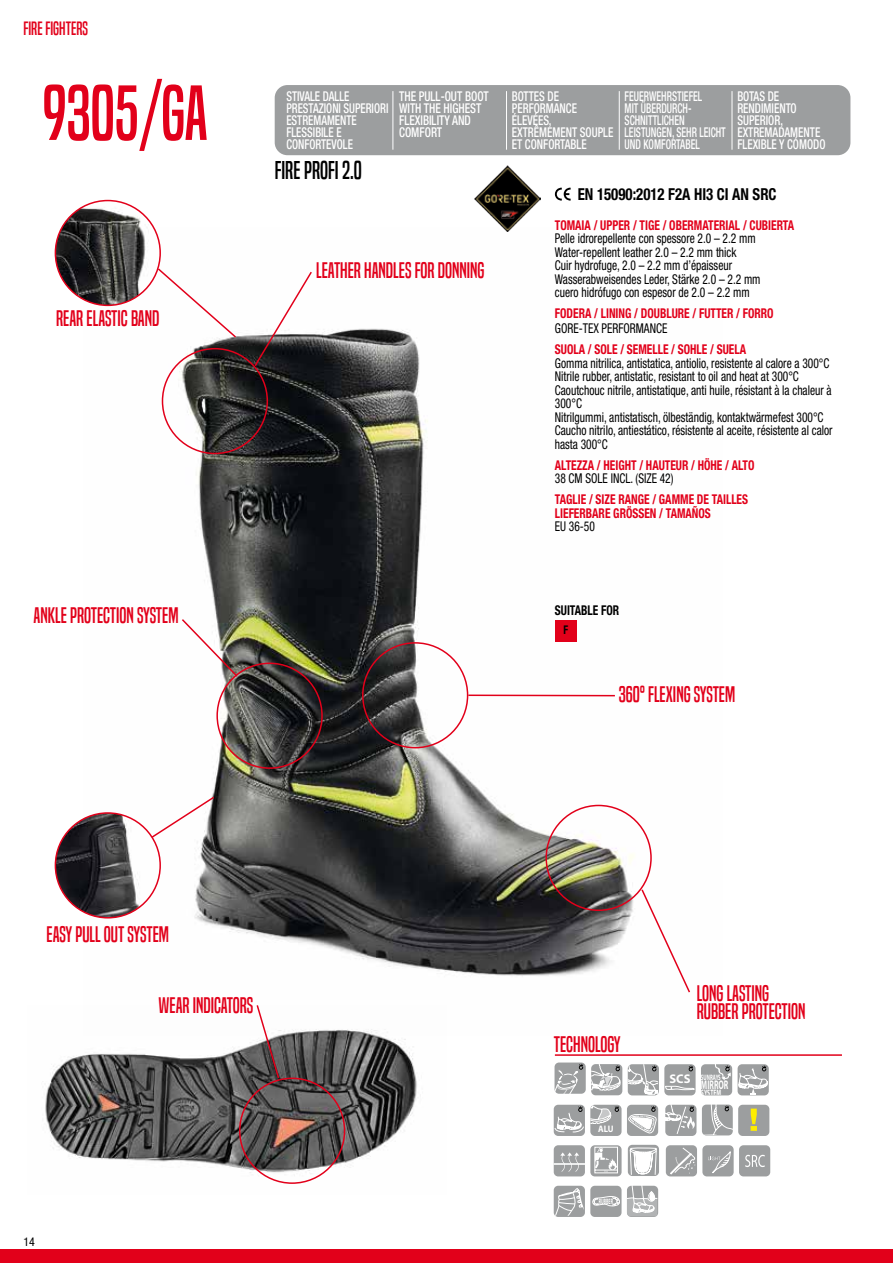
<style>
.page{position:relative;width:893px;height:1263px;background:#fff}
.page>*{position:absolute;margin:0;border:0;box-sizing:border-box;transform-origin:0 0}
.t1{font:72px "Built Titling Rg";color:#e2001a}
.t2{font:24px "Built Titling Rg";color:#000}
.t3{font:21px/18px "Built Titling Rg";color:#e2001a}
.t4{font:18px "Built Titling Rg";color:#e2001a}
.t5{font:700 condensed 16.5px "Helvetica Neue";color:#000;scale:.9 1}
.t6{font:condensed 13.5px/13.5px "Helvetica Neue";color:#000;scale:.85 1}
.t7{font:700 condensed 13.5px/13.5px "Helvetica Neue";color:#e2001a;scale:.85 1}
.t8{font:500 condensed 13.5px/12px "Helvetica Neue";color:#fff;scale:.82 1}
.t9{font:500 condensed 13.5px/12px "Helvetica Neue";color:#fff;scale:.73 1}
.t10{font:500 condensed 13.5px/12px "Helvetica Neue";color:#fff;scale:.81 1}
.t11{font:500 condensed 13.5px/12px "Helvetica Neue";color:#fff;scale:.84 1}
.t12{font:700 condensed 13.5px "Helvetica Neue";color:#000;scale:.85 1}
.t13{font:700 12.6px "Myriad Pro";color:#fff;scale:.6 1}
.t14{font:condensed 12px "Helvetica Neue";color:#000}
.t15{font:700 condensed 12px "Helvetica Neue";color:#000;scale:.85 1}
.t16{font:700 9.45px "Myriad Pro";color:#fff;scale:.6 1}
.t17{font:700 9.45px "Myriad Pro";color:#fff;scale:.9 1}
.t18{font:700 7.8px "Myriad Pro";color:#fff;scale:.6 1}
.t19{font:700 7.8px "Myriad Pro";color:#fff;scale:.5 1}
.s1{font-size:12.6px}
</style>
<div class="page">
<img style="left:84px;top:227px;width:568px;height:749px">
<hr style="left:468px;top:694px;width:147px;height:2px;background:#e2001a">
<svg style="left:640px;top:888px;width:50px;height:105px"></svg>
<div style="left:545px;top:805px;width:107px;height:106px;border:2px solid #e2001a;border-radius:50%"></div>
<svg style="left:253px;top:270px;width:60px;height:98px"></svg>
<svg style="left:156px;top:267px;width:82px;height:72px"></svg>
<svg style="left:180px;top:617px;width:59px;height:61px"></svg>
<svg style="left:150px;top:795px;width:66px;height:44px"></svg>
<div style="left:162px;top:348px;width:106px;height:106px;border:2px solid #e2001a;border-radius:50%"></div>
<img style="left:55px;top:201px;width:105px;height:104px;border-radius:52px">
<div style="left:55px;top:200px;width:106px;height:106px;border:2px solid #e2001a;border-radius:50%"></div>
<img style="left:55px;top:813px;width:105px;height:105px;border-radius:52px">
<div style="left:55px;top:812px;width:106px;height:106px;border:2px solid #e2001a;border-radius:50%"></div>
<div style="left:216px;top:662px;width:107px;height:107px;border:2px solid #e2001a;border-radius:50%"></div>
<div style="left:362px;top:642px;width:106px;height:106px;border:2px solid #e2001a;border-radius:50%"></div>
<div style="left:0;top:1249px;width:893px;height:14px;background:#e2001a"></div>
<div style="left:275px;top:85px;width:575px;height:70px;background:#9c9e9f;border-radius:13px"></div>
<svg style="left:555px;top:188px;width:16px;height:13px"></svg>
<hr style="left:393px;top:91px;width:1px;height:59px;background:#fff">
<hr style="left:506px;top:91px;width:1px;height:59px;background:#fff">
<hr style="left:619px;top:91px;width:1px;height:59px;background:#fff">
<hr style="left:732px;top:91px;width:1px;height:59px;background:#fff">
<img style="left:475px;top:166px;width:66px;height:66px">
<div style="left:555px;top:620px;width:22px;height:21px;background:#e2001a"></div>
<div style="left:554px;top:1062px;width:32px;height:32px;background:#9c9e9f;border-radius:4px"></div>
<svg style="left:554px;top:1064px;width:29px;height:30px"></svg>
<div style="left:591px;top:1064px;width:31px;height:31px;background:#9c9e9f;border-radius:4px"></div>
<svg style="left:591px;top:1064px;width:30px;height:27px"></svg>
<div style="left:628px;top:1064px;width:31px;height:31px;background:#9c9e9f;border-radius:4px"></div>
<svg style="left:628px;top:1064px;width:30px;height:31px"></svg>
<div style="left:664px;top:1064px;width:32px;height:31px;background:#9c9e9f;border-radius:4px"></div>
<svg style="left:665px;top:1086px;width:30px;height:4px"></svg>
<svg style="left:689px;top:1065px;width:4px;height:6px"></svg>
<div style="left:701px;top:1064px;width:31px;height:31px;background:#9c9e9f;border-radius:4px"></div>
<svg style="left:714px;top:1064px;width:17px;height:16px"></svg>
<svg style="left:738px;top:1064px;width:31px;height:31px"></svg>
<svg style="left:738px;top:1065px;width:30px;height:29px"></svg>
<div style="left:554px;top:1105px;width:31px;height:31px;background:#9c9e9f;border-radius:4px"></div>
<svg style="left:554px;top:1106px;width:30px;height:27px"></svg>
<div style="left:590px;top:1105px;width:32px;height:31px;background:#9c9e9f;border-radius:4px"></div>
<svg style="left:590px;top:1105px;width:29px;height:30px"></svg>
<div style="left:627px;top:1105px;width:31px;height:31px;background:#9c9e9f;border-radius:4px"></div>
<svg style="left:628px;top:1106px;width:29px;height:28px"></svg>
<div style="left:665px;top:1105px;width:31px;height:31px;background:#9c9e9f;border-radius:4px"></div>
<svg style="left:665px;top:1104px;width:31px;height:31px"></svg>
<div style="left:702px;top:1104px;width:31px;height:31px;background:#9c9e9f;border-radius:4px"></div>
<svg style="left:710px;top:1105px;width:22px;height:29px"></svg>
<div style="left:738px;top:1105px;width:31px;height:31px;background:#9c9e9f;border-radius:4px"></div>
<svg style="left:751px;top:1108px;width:6px;height:23px"></svg>
<div style="left:554px;top:1145px;width:31px;height:31px;background:#9c9e9f;border-radius:4px"></div>
<hr style="left:554px;top:1163px;width:31px;height:1px;background:#eceded">
<svg style="left:560px;top:1152px;width:19px;height:20px"></svg>
<div style="left:590px;top:1145px;width:32px;height:31px;background:#9c9e9f;border-radius:4px"></div>
<svg style="left:594px;top:1146px;width:24px;height:28px"></svg>
<div style="left:628px;top:1145px;width:31px;height:31px;background:#9c9e9f;border-radius:4px"></div>
<div style="left:666px;top:1145px;width:31px;height:31px;background:#9c9e9f;border-radius:4px"></div>
<svg style="left:670px;top:1147px;width:25px;height:28px"></svg>
<div style="left:702px;top:1145px;width:32px;height:31px;background:#9c9e9f;border-radius:4px"></div>
<svg style="left:708px;top:1152px;width:23px;height:21px"></svg>
<div style="left:739px;top:1145px;width:31px;height:31px;background:#9c9e9f;border-radius:4px"></div>
<svg style="left:745px;top:1155px;width:20px;height:12px"></svg>
<div style="left:554px;top:1186px;width:31px;height:31px;background:#9c9e9f;border-radius:4px"></div>
<svg style="left:554px;top:1188px;width:29px;height:28px"></svg>
<div style="left:590px;top:1186px;width:32px;height:31px;background:#9c9e9f;border-radius:4px"></div>
<svg style="left:592px;top:1196px;width:28px;height:10px"></svg>
<svg style="left:627px;top:1186px;width:31px;height:31px"></svg>
<svg style="left:627px;top:1145px;width:30px;height:71px"></svg>
<img style="left:45px;top:1029px;width:372px;height:155px">
<svg style="left:255px;top:1005px;width:25px;height:75px"></svg>
<div style="left:239px;top:1077px;width:106px;height:107px;border:2px solid #e2001a;border-radius:50%"></div>
<hr style="left:555px;top:1054px;width:287px;height:2px;background:#e2001a">
<h3 class="t4" style="left:23px;top:18px;width:66px">FIRE FIGHTERS</h3>
<h1 class="t1" style="left:43px;top:71px;width:167px">9305/GA</h1>
<h3 class="t3" style="left:56px;top:309px;width:105px">REAR ELASTIC BAND</h3>
<h3 class="t3" style="left:34px;top:607px;width:147px">ANKLE PROTECTION SYSTEM</h3>
<p class="t10" style="left:286px;top:90px;width:127px">STIVALE DALLE<br>PRESTAZIONI SUPERIORI<br>ESTREMAMENTE<br>FLESSIBILE E<br>CONFORTEVOLE</p>
<p class="t11" style="left:399px;top:90px;width:108px">THE PULL-OUT BOOT<br>WITH THE HIGHEST<br>FLEXIBILITY AND<br>COMFORT</p>
<p class="t8" style="left:512px;top:90px;width:125px">BOTTES DE<br>PERFORMANCE<br>ÉLEVÉES,<br>EXTRÊMEMENT SOUPLE<br>ET CONFORTABLE</p>
<p class="t9" style="left:625px;top:90px;width:140px">FEUERWEHRSTIEFEL<br>MIT ÜBERDURCH-<br>SCHNITTLICHEN<br>LEISTUNGEN, SEHR LEICHT<br>UND KOMFORTABEL</p>
<p class="t8" style="left:737px;top:90px;width:109px">BOTAS DE<br>RENDIMIENTO<br>SUPERIOR,<br>EXTREMADAMENTE<br>FLEXIBLE Y CÓMODO</p>
<p class="t5" style="left:578px;top:184px;width:222px">EN 15090:2012 F2A HI3 CI AN SRC</p>
<h2 class="t2" style="left:275px;top:156px;width:89px">FIRE PROFI 2.0</h2>
<h3 class="t3" style="left:316px;top:261px;width:170px">LEATHER HANDLES FOR DONNING</h3>
<p class="t7" style="left:555px;top:218px;width:283px">TOMAIA / UPPER / TIGE / OBERMATERIAL / CUBIERTA</p>
<p class="t6" style="left:555px;top:232px;width:243px">Pelle idrorepellente con spessore 2.0 – 2.2 mm Water-repellent leather 2.0 – 2.2 mm thick<br>Cuir hydrofuge, 2.0 – 2.2 mm d’épaisseur Wasserabweisendes Leder, Stärke 2.0 – 2.2 mm cuero hidrófugo con espesor de 2.0 – 2.2 mm</p>
<p class="t7" style="left:555px;top:307px;width:259px">FODERA / LINING / DOUBLURE / FUTTER / FORRO</p>
<p class="t6" style="left:555px;top:322px;width:134px">GORE-TEX PERFORMANCE</p>
<p class="t7" style="left:555px;top:343px;width:226px">SUOLA / SOLE / SEMELLE / SOHLE / SUELA</p>
<p class="t6" style="left:555px;top:356px;width:328px">Gomma nitrilica, antistatica, antiolio, resistente al calore a 300°C Nitrile rubber, antistatic, resistant to oil and heat at 300°C Caoutchouc nitrile, antistatique, anti huile, résistant à la chaleur à 300°C<br>Nitrilgummi, antistatisch, ölbeständig, kontaktwärmefest 300°C Caucho nitrilo, antiestático, résistente al aceite, résistente al calor hasta 300°C</p>
<p class="t7" style="left:555px;top:458px;width:236px">ALTEZZA / HEIGHT / HAUTEUR / HÖHE / ALTO</p>
<p class="t6" style="left:555px;top:472px;width:141px">38 CM SOLE INCL. (SIZE 42)</p>
<p class="t7" style="left:555px;top:493px;width:229px">TAGLIE / SIZE RANGE / GAMME DE TAILLES<br>LIEFERBARE GRÖSSEN / TAMAÑOS</p>
<p class="t6" style="left:555px;top:520px;width:49px">EU 36-50</p>
<p class="t12" style="left:555px;top:602px;width:77px">SUITABLE FOR</p>
<p class="t15" style="left:563px;top:622px;width:7px">F</p>
<h3 class="t3" style="left:619px;top:685px;width:118px">360° FLEXING SYSTEM</h3>
<h3 class="t3" style="left:47px;top:925px;width:124px">EASY PULL OUT SYSTEM</h3>
<h3 class="t3" style="left:159px;top:996px;width:96px">WEAR INDICATORS</h3>
<p class="t14" style="left:23px;top:1234px;width:13px">14</p>
<h3 class="t3" style="left:554px;top:1035px;width:69px">TECHNOLOGY</h3>
<p class="t17" style="left:598px;top:1122px;width:19px">ALU</p>
<p class="t19" style="left:599px;top:1196px;width:30px">RUBBER</p>
<h3 class="t3" style="left:697px;top:985px;width:110px">LONG LASTING<br>RUBBER PROTECTION</h3>
<p class="t18" style="left:669px;top:1072px;width:87px"><span class="s1">SCS</span> SUNRAYS</p>
<p class="t13" style="left:701px;top:1076px;width:47px">MIRROR</p>
<p class="t16" style="left:701px;top:1086px;width:35px">SYSTEM</p>
</div>
